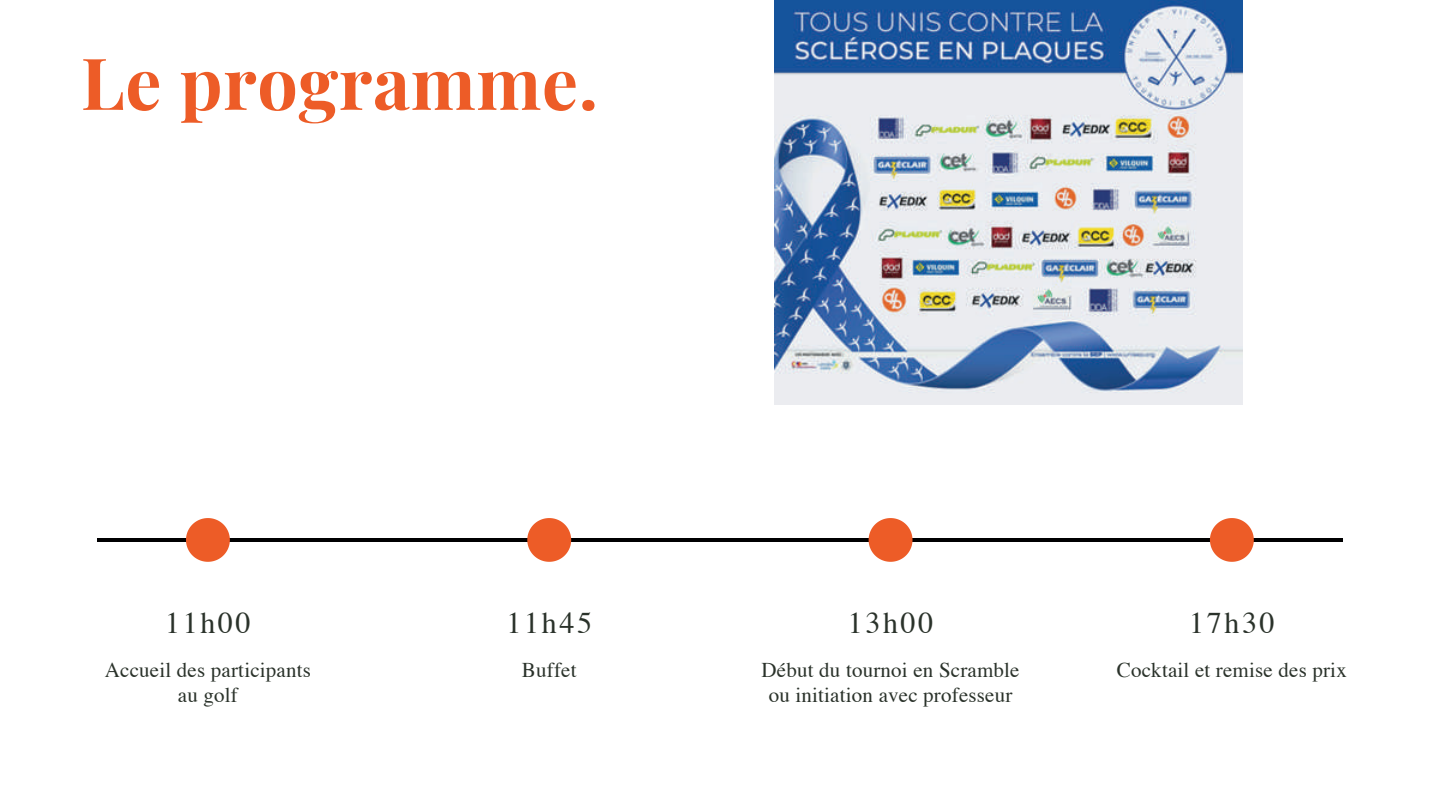
<style>
.page{position:relative;width:1440px;height:810px;background:#fff}
.page>*{position:absolute;margin:0;border:0;box-sizing:border-box;transform-origin:0 0}
.t1{font:700 71.7px "Playfair Display";letter-spacing:.01em;color:#ed5c27}
.t2{font:30px "Times";letter-spacing:.09em;color:#2a322a}
.t3{font:21px/25.2px "Times";letter-spacing:.01em;color:#2a322a;text-align:center}
</style>
<div class="page">
<hr style="left:97px;top:538px;width:1246px;height:4px;background:#000001">
<svg style="left:186px;top:518px;width:44px;height:44px"></svg>
<svg style="left:527px;top:518px;width:44px;height:44px"></svg>
<svg style="left:869px;top:518px;width:44px;height:44px"></svg>
<svg style="left:1210px;top:518px;width:44px;height:44px"></svg>
<img style="left:774px;top:0;width:469px;height:405px">
<h1 class="t1" style="left:81px;top:27px;width:519px">Le programme.</h1>
<h2 class="t2" style="left:165px;top:594px;width:87px">11h00</h2>
<p class="t3" style="left:105px;top:656px;width:207px">Accueil des participants au golf</p>
<h2 class="t2" style="left:506px;top:594px;width:87px">11h45</h2>
<p class="t3" style="left:522px;top:656px;width:56px">Buffet</p>
<h2 class="t2" style="left:848px;top:594px;width:87px">13h00</h2>
<p class="t3" style="left:762px;top:656px;width:260px">Début du tournoi en Scramble ou initiation avec professeur</p>
<h2 class="t2" style="left:1189px;top:594px;width:87px">17h30</h2>
<p class="t3" style="left:1117px;top:656px;width:231px">Cocktail et remise des prix</p>
</div>
